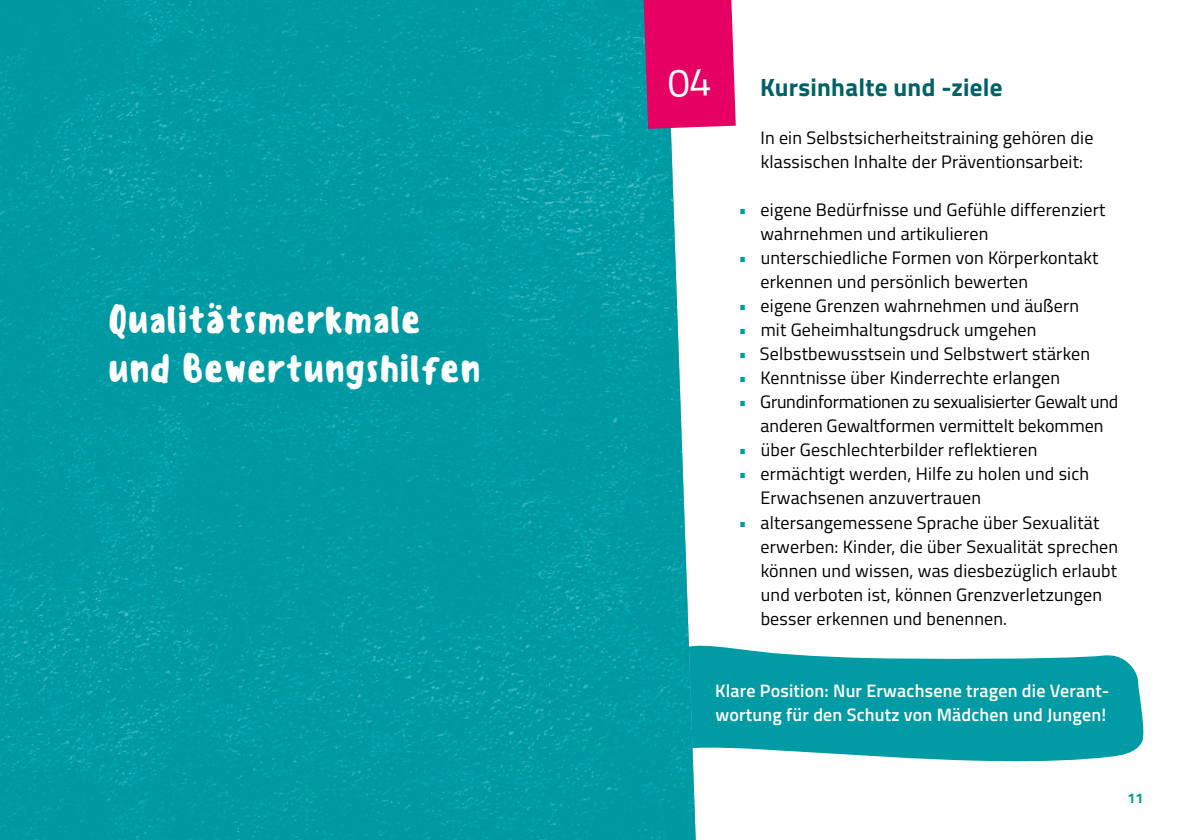
<style>
.page{position:relative;width:1191px;height:840px;background:#fff}
.page>*{position:absolute;margin:0;border:0;box-sizing:border-box;transform-origin:0 0}
.t1{font:500 38px/48px "Sensei";letter-spacing:-.005em;color:#fff}
.t2{font:700 25px "Titillium";letter-spacing:.01em;color:#006165}
.t3{font:18px/24px "Titillium";letter-spacing:.01em;color:#000}
.t4{font:600 18px/24px "Titillium";letter-spacing:.01em;color:#fff}
.t5{font:18px/24px "Titillium";letter-spacing:-.015em;color:#000;text-align:center}
.t6{font:700 14px "Titillium";color:#009ba4}
.s1{color:#009ba4}
</style>
<div class="page">
<svg style="left:695px;top:645px;width:449px;height:117px;background:#28aab2"></svg>
<img style="left:0;top:0;width:695px;height:839px">
<svg style="left:643px;top:0;width:92px;height:129px;background:#dd0b69"></svg>
<h1 class="t1" style="left:108px;top:295px;width:374px">Qualitätsmerkmale und Bewertungshilfen</h1>
<h2 class="t2" style="left:760px;top:68px;width:244px">Kursinhalte und -ziele</h2>
<p class="t3" style="left:760px;top:125px;width:334px">In ein Selbstsicherheitstraining gehören die klassischen Inhalte der Präventionsarbeit:</p>
<p class="t3" style="left:760px;top:197px;width:346px;text-indent:-22px"><span class="s1">•</span> eigene Bedürfnisse und Gefühle differenziert wahrnehmen und artikulieren</p>
<p class="t3" style="left:760px;top:245px;width:339px;text-indent:-22px"><span class="s1">•</span> unterschiedliche Formen von Körperkontakt erkennen und persönlich bewerten</p>
<p class="t3" style="left:738px;top:293px;width:342px"><span class="s1">•</span> eigene Grenzen wahrnehmen und äußern</p>
<p class="t3" style="left:738px;top:317px;width:299px"><span class="s1">•</span> mit Geheimhaltungsdruck umgehen</p>
<p class="t3" style="left:738px;top:341px;width:353px"><span class="s1">•</span> Selbstbewusstsein und Selbstwert stärken</p>
<p class="t3" style="left:738px;top:365px;width:323px"><span class="s1">•</span> Kenntnisse über Kinderrechte erlangen</p>
<p class="t5" style="left:738px;top:389px;width:381px"><span class="s1">•</span> Grundinformationen zu sexualisierter Gewalt und anderen Gewaltformen vermittelt bekommen</p>
<p class="t3" style="left:738px;top:437px;width:300px"><span class="s1">•</span> über Geschlechterbilder reflektieren</p>
<p class="t3" style="left:760px;top:461px;width:330px;text-indent:-22px"><span class="s1">•</span> ermächtigt werden, Hilfe zu holen und sich<br>Erwachsenen anzuvertrauen</p>
<p class="t3" style="left:760px;top:509px;width:359px;text-indent:-22px"><span class="s1">•</span> altersangemessene Sprache über Sexualität erwerben: Kinder, die über Sexualität sprechen können und wissen, was diesbezüglich erlaubt und verboten ist, können Grenzverletzungen besser erkennen und benennen.</p>
<p class="t4" style="left:715px;top:677px;width:396px">Klare Position: Nur Erwachsene tragen die Verant&shy;wortung für den Schutz von Mädchen und Jungen!</p>
<p class="t6" style="left:1127px;top:787px;width:17px">11</p>
</div>
